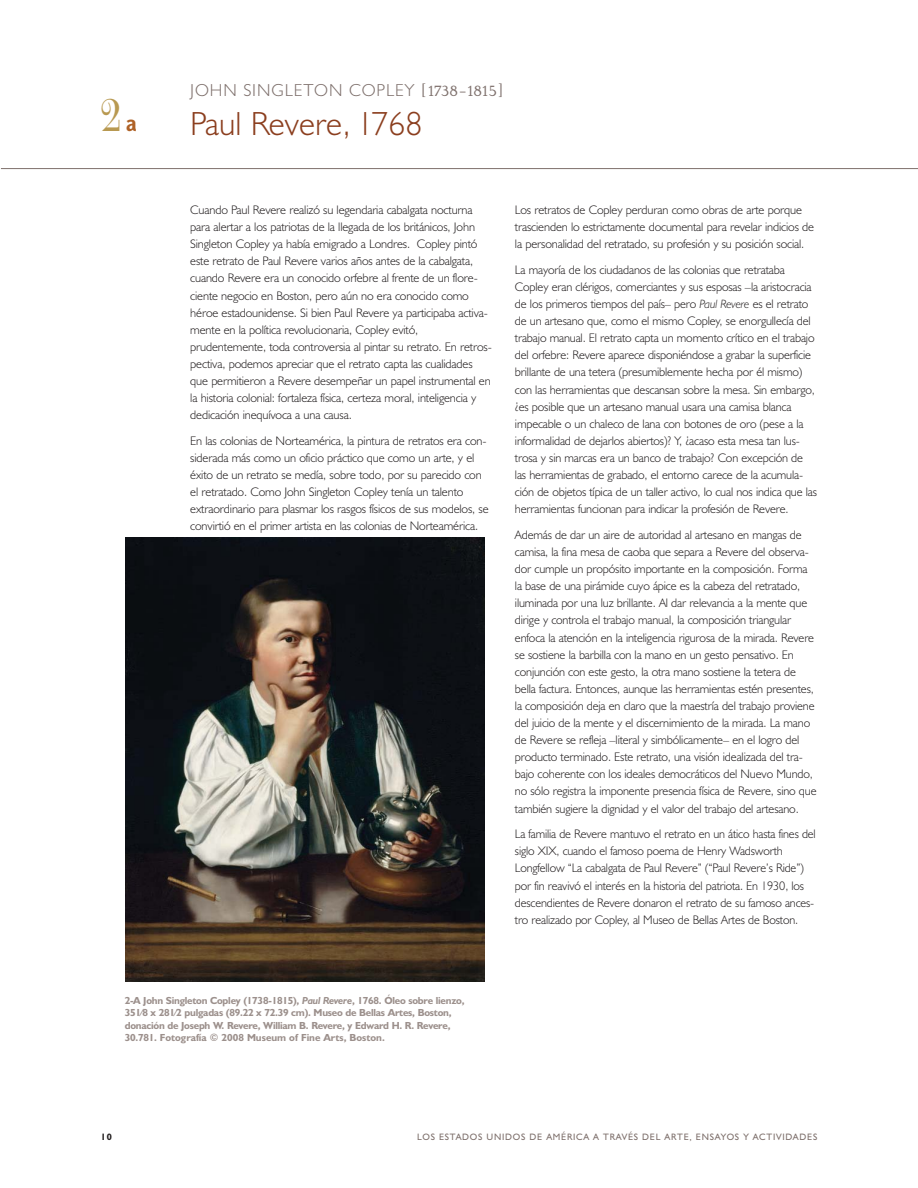
<style>
.page{position:relative;width:918px;height:1188px;background:#fff}
.page>*{position:absolute;margin:0;border:0;box-sizing:border-box;transform-origin:0 0}
.t1{font:44.85px "Industrial 736 BT";color:#b89951}
.t2{font:300 33.6px "Humanist 521 BT";color:#8b3e1e}
.t3{font:300 17.4px "Humanist 521 BT";letter-spacing:.05em;color:#7e706c}
.t4{font:300 12.45px/17.1px "Humanist 521 BT";letter-spacing:-.01em;color:#231f20}
.t5{font:700 10.2px/12.5px "Humanist 521 BT";letter-spacing:-.02em;color:#9c908c}
.t6{font:700 10.2px "Humanist 521 BT";color:#9c908c}
.t7{font:9.3px "Humanist 521 BT";letter-spacing:.08em;color:#7e706c}
.t8{font:700 9.3px "Humanist 521 BT";color:#231f20}
.s1{font-family:"Bell Gothic BT";font-weight:900;font-size:21.15px;color:#af6227}
.s2{font-family:"Dyadis ITC";font-weight:400}
.s3{font-style:italic;font-size:12.15px}
.s4{font-style:italic}
</style>
<div class="page">
<hr style="left:1px;top:168px;width:917px;height:1px;background:#7e706c">
<img style="left:126px;top:538px;width:358px;height:443px">
<p class="t1" style="left:99px;top:87px;width:39px">2<span class="s1">a</span></p>
<p class="t3" style="left:190px;top:84px;width:315px">JOHN SINGLETON COPLEY <span class="s2">[1738–1815]</span></p>
<p class="t2" style="left:190px;top:113px;width:234px">Paul Revere, 1768</p>
<p class="t4" style="left:190px;top:203px;width:303px">Cuando Paul Revere realizó su legendaria cabalgata nocturna para alertar a los patriotas de la llegada de los británicos, John Singleton Copley ya había emigrado a Londres. Copley pintó este retrato de Paul Revere varios años antes de la cabalgata, cuando Revere era un conocido orfebre al frente de un flore&shy;ciente negocio en Boston, pero aún no era conocido como héroe estadounidense. Si bien Paul Revere ya participaba activa&shy;mente en la política revolucionaria, Copley evitó, prudentemente, toda controversia al pintar su retrato. En retros&shy;pectiva, podemos apreciar que el retrato capta las cualidades que permitieron a Revere desempeñar un papel instrumental en la historia colonial: fortaleza física, certeza moral, inteligencia y dedicación inequívoca a una causa.</p>
<p class="t4" style="left:190px;top:434px;width:300px">En las colonias de Norteamérica, la pintura de retratos era con&shy;siderada más como un oficio práctico que como un arte, y el éxito de un retrato se medía, sobre todo, por su parecido con el retratado. Como John Singleton Copley tenía un talento extraordinario para plasmar los rasgos físicos de sus modelos, se convirtió en el primer artista en las colonias de Norteamérica.</p>
<p class="t4" style="left:515px;top:203px;width:301px">Los retratos de Copley perduran como obras de arte porque trascienden lo estrictamente documental para revelar indicios de la personalidad del retratado, su profesión y su posición social.</p>
<p class="t4" style="left:515px;top:262px;width:304px">La mayoría de los ciudadanos de las colonias que retrataba Copley eran clérigos, comerciantes y sus esposas –la aristocracia de los primeros tiempos del país– pero <span class="s3">Paul Revere</span> es el retrato de un artesano que, como el mismo Copley, se enorgullecía del trabajo manual. El retrato capta un momento crítico en el trabajo del orfebre: Revere aparece disponiéndose a grabar la superficie brillante de una tetera (presumiblemente hecha por él mismo) con las herramientas que descansan sobre la mesa. Sin embargo, ¿es posible que un artesano manual usara una camisa blanca impecable o un chaleco de lana con botones de oro (pese a la informalidad de dejarlos abiertos)? Y, ¿acaso esta mesa tan lus&shy;trosa y sin marcas era un banco de trabajo? Con excepción de las herramientas de grabado, el entorno carece de la acumula&shy;ción de objetos típica de un taller activo, lo cual nos indica que las herramientas funcionan para indicar la profesión de Revere.</p>
<p class="t4" style="left:515px;top:528px;width:303px">Además de dar un aire de autoridad al artesano en mangas de camisa, la fina mesa de caoba que separa a Revere del observa&shy;dor cumple un propósito importante en la composición. Forma la base de una pirámide cuyo ápice es la cabeza del retratado, iluminada por una luz brillante. Al dar relevancia a la mente que dirige y controla el trabajo manual, la composición triangular enfoca la atención en la inteligencia rigurosa de la mirada. Revere se sostiene la barbilla con la mano en un gesto pensativo. En conjunción con este gesto, la otra mano sostiene la tetera de bella factura. Entonces, aunque las herramientas estén presentes, la composición deja en claro que la maestría del trabajo proviene del juicio de la mente y el discernimiento de la mirada. La mano de Revere se refleja –literal y simbólicamente– en el logro del producto terminado. Este retrato, una visión idealizada del tra&shy;bajo coherente con los ideales democráticos del Nuevo Mundo, no sólo registra la imponente presencia física de Revere, sino que también sugiere la dignidad y el valor del trabajo del artesano.</p>
<p class="t4" style="left:515px;top:827px;width:302px">La familia de Revere mantuvo el retrato en un ático hasta fines del siglo XIX, cuando el famoso poema de Henry Wadsworth Longfellow “La cabalgata de Paul Revere” (“Paul Revere’s Ride”) por fin reavivó el interés en la historia del patriota. En 1930, los descendientes de Revere donaron el retrato de su famoso ances&shy;tro realizado por Copley, al Museo de Bellas Artes de Boston.</p>
<p class="t5" style="left:125px;top:995px;width:341px">2-A John Singleton Copley (1738-1815), <span class="s4">Paul Revere</span>, 1768. Óleo sobre lienzo,<br>351⁄8 x 281⁄2 pulgadas (89.22 x 72.39 cm). Museo de Bellas Artes, Boston, donación de Joseph W. Revere, William B. Revere, y Edward H. R. Revere,</p>
<p class="t6" style="left:125px;top:1034px;width:262px">30.781. Fotografía © 2008 Museum of Fine Arts, Boston.</p>
<p class="t8" style="left:101px;top:1134px;width:13px">10</p>
<p class="t7" style="left:417px;top:1134px;width:402px">LOS ESTADOS UNIDOS DE AMÉRICA A TRAVÉS DEL ARTE, ENSAYOS Y ACTIVIDADES</p>
</div>
